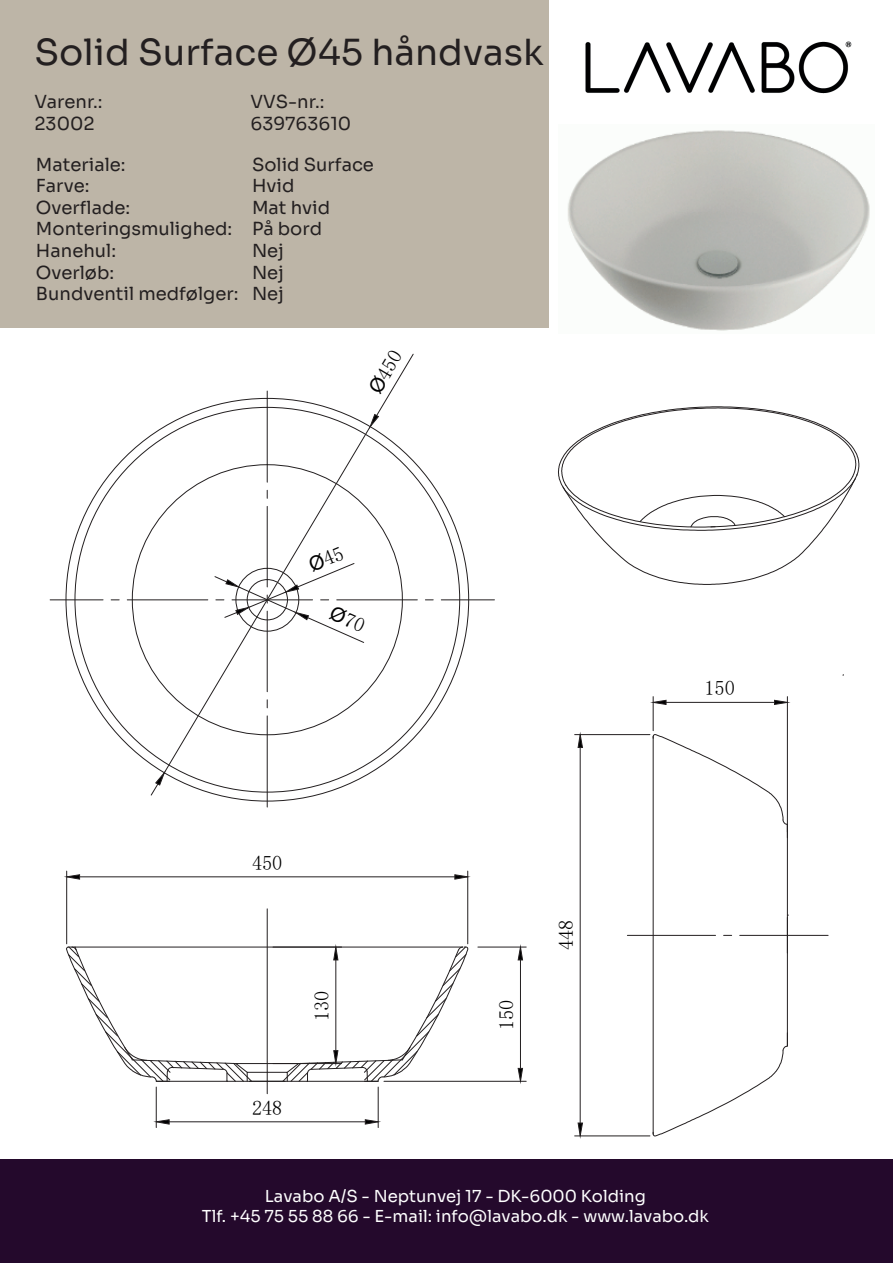
<style>
.page{position:relative;width:893px;height:1263px;background:#fff}
.page>*{position:absolute;margin:0;border:0;box-sizing:border-box;transform-origin:0 0}
.t1{font:36px "Sora";color:#231f20}
.t2{font:20.25px "Sim Sun";color:#000001}
.t3{font:18px/21.6px "Sora";color:#231f20}
.t4{font:16.5px/19.8px "Sora";color:#fff;text-align:center}
.s1{font-family:"Arial";font-size:19.8px}
</style>
<div class="page">
<div style="left:0;top:1159px;width:893px;height:104px;background:#24092c"></div>
<div style="left:0;top:0;width:548px;height:327px;background:#bdb5a7"></div>
<img style="left:567px;top:130px;width:303px;height:201px">
<hr style="left:267px;top:716px;width:1px;height:91px;background:#231f20">
<hr style="left:267px;top:391px;width:1px;height:91px;background:#231f20">
<hr style="left:441px;top:600px;width:53px;height:1px;background:#231f20">
<hr style="left:337px;top:600px;width:80px;height:1px;background:#231f20">
<hr style="left:127px;top:600px;width:81px;height:1px;background:#231f20">
<hr style="left:50px;top:600px;width:53px;height:1px;background:#231f20">
<hr style="left:267px;top:909px;width:1px;height:185px;background:#231f20">
<svg style="left:164px;top:426px;width:207px;height:347px"></svg>
<svg style="left:150px;top:772px;width:15px;height:24px"></svg>
<svg style="left:369px;top:353px;width:45px;height:74px"></svg>
<hr style="left:66px;top:871px;width:1px;height:73px;background:#231f20">
<hr style="left:467px;top:871px;width:1px;height:73px;background:#231f20">
<hr style="left:80px;top:876px;width:375px;height:1px;background:#231f20">
<svg style="left:66px;top:874px;width:14px;height:6px"></svg>
<svg style="left:454px;top:874px;width:14px;height:6px"></svg>
<hr style="left:478px;top:947px;width:48px;height:1px;background:#231f20">
<hr style="left:384px;top:1081px;width:142px;height:1px;background:#231f20">
<hr style="left:520px;top:960px;width:1px;height:108px;background:#231f20">
<svg style="left:517px;top:946px;width:6px;height:15px"></svg>
<svg style="left:517px;top:1068px;width:6px;height:14px"></svg>
<hr style="left:156px;top:1087px;width:1px;height:40px;background:#231f20">
<hr style="left:378px;top:1087px;width:1px;height:40px;background:#231f20">
<hr style="left:169px;top:1121px;width:196px;height:1px;background:#231f20">
<svg style="left:155px;top:1119px;width:15px;height:6px"></svg>
<svg style="left:365px;top:1119px;width:14px;height:6px"></svg>
<svg style="left:66px;top:946px;width:402px;height:136px"></svg>
<hr style="left:740px;top:935px;width:88px;height:1px;background:#231f20">
<hr style="left:627px;top:935px;width:88px;height:1px;background:#231f20">
<svg style="left:653px;top:734px;width:135px;height:403px"></svg>
<hr style="left:653px;top:736px;width:1px;height:398px;background:#231f20">
<hr style="left:653px;top:697px;width:1px;height:34px;background:#231f20">
<hr style="left:787px;top:697px;width:1px;height:135px;background:#231f20">
<hr style="left:666px;top:702px;width:108px;height:1px;background:#231f20">
<svg style="left:652px;top:699px;width:15px;height:6px"></svg>
<svg style="left:774px;top:699px;width:14px;height:6px"></svg>
<hr style="left:575px;top:734px;width:75px;height:1px;background:#231f20">
<hr style="left:575px;top:1136px;width:75px;height:1px;background:#231f20">
<hr style="left:580px;top:747px;width:1px;height:376px;background:#231f20">
<svg style="left:577px;top:734px;width:6px;height:14px"></svg>
<svg style="left:577px;top:1122px;width:6px;height:15px"></svg>
<svg style="left:558px;top:406px;width:301px;height:179px"></svg>
<img style="left:585px;top:41px;width:267px;height:53px">
<svg style="left:214px;top:546px;width:152px;height:97px"></svg>
<h1 class="t1" style="left:34px;top:22px;width:511px">Solid Surface Ø45 håndvask</h1>
<p class="t3" style="left:34px;top:89px;width:70px">Varenr.:</p>
<p class="t3" style="left:251px;top:89px;width:75px">VVS-nr.:</p>
<p class="t3" style="left:34px;top:111px;width:62px">23002</p>
<p class="t3" style="left:250px;top:111px;width:102px">639763610</p>
<p class="t3" style="left:36px;top:152px;width:91px">Materiale:</p>
<p class="t3" style="left:252px;top:152px;width:123px">Solid Surface</p>
<p class="t3" style="left:36px;top:173px;width:55px">Farve:</p>
<p class="t3" style="left:252px;top:173px;width:44px">Hvid</p>
<p class="t3" style="left:36px;top:195px;width:96px">Overflade:</p>
<p class="t3" style="left:36px;top:195px;width:296px;text-indent:216px">Mat hvid<br>Monteringsmulighed: På bord<br>Hanehul:</p>
<p class="t3" style="left:252px;top:238px;width:34px">Nej</p>
<p class="t3" style="left:36px;top:260px;width:80px">Overløb:</p>
<p class="t3" style="left:36px;top:260px;width:250px;text-align:right">Nej<br>Bundventil medfølger: Nej</p>
<p class="t2" style="left:365px;top:386px;width:48px;rotate:-59deg"><span class="s1">Ø</span>450</p>
<p class="t2" style="left:252px;top:852px;width:32px">450</p>
<p class="t2" style="left:252px;top:1097px;width:32px">248</p>
<p class="t2" style="left:311px;top:1021px;width:32px;rotate:-90deg">130</p>
<p class="t2" style="left:496px;top:1030px;width:32px;rotate:-90deg">150</p>
<p class="t2" style="left:556px;top:950px;width:32px;rotate:-90deg">448</p>
<p class="t2" style="left:704px;top:678px;width:32px">150</p>
<p class="t4" style="left:202px;top:1184px;width:509px">Lavabo A/S - Neptunvej 17 - DK-6000 Kolding<br>Tlf. +45 75 55 88 66 - E-mail: info@lavabo.dk - www.lavabo.dk</p>
</div>
